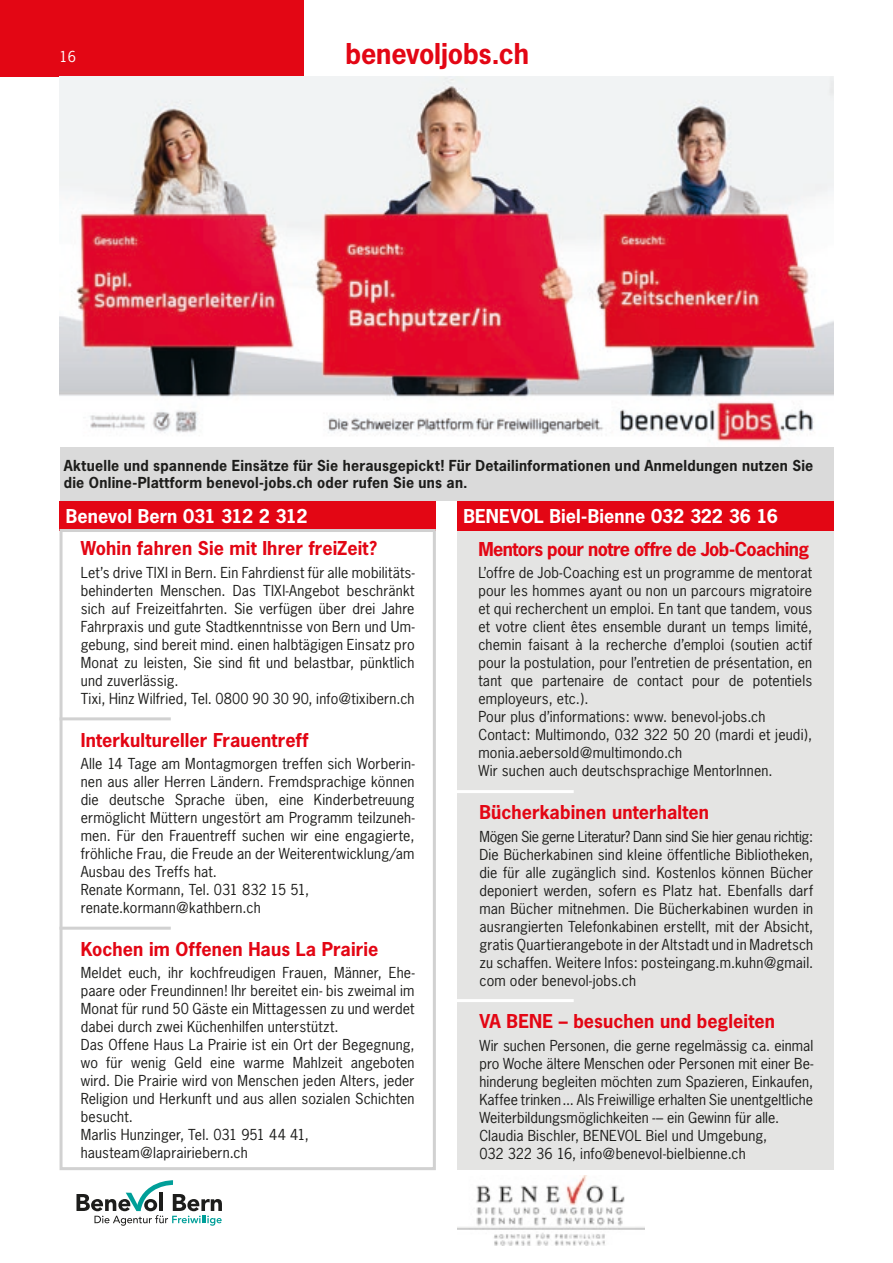
<style>
.page{position:relative;width:893px;height:1263px;background:#fff}
.page>*{position:absolute;margin:0;border:0;box-sizing:border-box;transform-origin:0 0}
.t1{font:700 27px "News Gothic";letter-spacing:-.005em;color:#e30614}
.t2{font:700 18px "News Gothic";letter-spacing:.005em;color:#e30614}
.t3{font:700 18px "News Gothic";color:#fff}
.t4{font:700 18px "News Gothic";letter-spacing:-.035em;color:#e30614}
.t5{font:14.25px/18px "News Gothic";letter-spacing:.01em;color:#1d1d1b}
.t6{font:700 14.25px/17.1px "News Gothic";letter-spacing:.015em;color:#1d1d1b}
.t7{font:14.25px "News Gothic";color:#fff}
</style>
<div class="page">
<div style="left:457px;top:530px;width:376px;height:640px;background:#e4e4e3"></div>
<div style="left:60px;top:446px;width:773px;height:55px;background:#dadada"></div>
<div style="left:60px;top:501px;width:376px;height:29px;background:#e30614"></div>
<div style="left:457px;top:501px;width:376px;height:29px;background:#e30614"></div>
<hr style="left:452px;top:790px;width:122px;height:3px;background:#fff">
<hr style="left:452px;top:999px;width:122px;height:3px;background:#fff">
<div style="left:0;top:0;width:303px;height:77px;background:#e30614"></div>
<img style="left:457px;top:1175px;width:188px;height:71px">
<svg style="left:76px;top:1180px;width:146px;height:46px"></svg>
<img style="left:60px;top:77px;width:773px;height:364px">
<div style="left:60px;top:529px;width:376px;height:641px;border:3px solid #d1d1d1"></div>
<hr style="left:60px;top:717px;width:111px;height:3px;background:#d1d1d1">
<hr style="left:60px;top:927px;width:111px;height:3px;background:#d1d1d1">
<p class="t7" style="left:60px;top:48px;width:18px">16</p>
<h1 class="t1" style="left:345px;top:36px;width:185px">benevoljobs.ch</h1>
<p class="t6" style="left:64px;top:457px;width:751px">Aktuelle und spannende Einsätze für Sie herausgepickt! Für Detailinformationen und Anmeldungen nutzen Sie die Online-Plattform benevol-jobs.ch oder rufen Sie uns an.</p>
<p class="t3" style="left:66px;top:504px;width:243px">Benevol Bern 031 312 2 312</p>
<p class="t3" style="left:463px;top:504px;width:316px">BENEVOL Biel-Bienne 032 322 36 16</p>
<p class="t2" style="left:81px;top:537px;width:298px">Wohin fahren Sie mit Ihrer freiZeit?</p>
<p class="t5" style="left:81px;top:563px;width:335px">Let’s drive TIXI in Bern. Ein Fahrdienst für alle mobilitäts&shy;behinderten Menschen. Das TIXI-Angebot beschränkt sich auf Freizeitfahrten. Sie verfügen über drei Jahre Fahrpraxis und gute Stadtkenntnisse von Bern und Um&shy;gebung, sind bereit mind. einen halbtägigen Einsatz pro Monat zu leisten, Sie sind fit und belastbar, pünktlich und zuverlässig.<br>Tixi, Hinz Wilfried, Tel. 0800 90 30 90, info@tixibern.ch</p>
<p class="t2" style="left:81px;top:728px;width:229px">Interkultureller Frauentreff</p>
<p class="t5" style="left:81px;top:755px;width:335px">Alle 14 Tage am Montagmorgen treffen sich Worberin&shy;nen aus aller Herren Ländern. Fremdsprachige können die deutsche Sprache üben, eine Kinderbetreuung ermöglicht Müttern ungestört am Programm teilzuneh&shy;men. Für den Frauentreff suchen wir eine engagierte, fröhliche Frau, die Freude an der Weiterentwicklung/am Ausbau des Treffs hat.<br>Renate Kormann, Tel. 031 832 15 51, renate.kormann@kathbern.ch</p>
<p class="t2" style="left:81px;top:937px;width:299px">Kochen im Offenen Haus La Prairie</p>
<p class="t5" style="left:81px;top:964px;width:335px">Meldet euch, ihr kochfreudigen Frauen, Männer, Ehe&shy;paare oder Freundinnen! Ihr bereitet ein- bis zweimal im Monat für rund 50 Gäste ein Mittagessen zu und werdet dabei durch zwei Küchenhilfen unterstützt.<br>Das Offene Haus La Prairie ist ein Ort der Begegnung, wo für wenig Geld eine warme Mahlzeit angeboten wird. Die Prairie wird von Menschen jeden Alters, jeder Religion und Herkunft und aus allen sozialen Schichten besucht.<br>Marlis Hunzinger, Tel. 031 951 44 41, hausteam@laprairiebern.ch</p>
<p class="t4" style="left:478px;top:537px;width:332px">Mentors pour notre offre de Job-Coaching</p>
<p class="t5" style="left:478px;top:563px;width:335px">L’offre de Job-Coaching est un programme de mentorat pour les hommes ayant ou non un parcours migratoire et qui recherchent un emploi. En tant que tandem, vous et votre client êtes ensemble durant un temps limité, chemin faisant à la recherche d’emploi (soutien actif pour la postulation, pour l’entretien de présentation, en tant que partenaire de contact pour de potentiels employeurs, etc.).<br>Pour plus d’informations: www. benevol-jobs.ch Contact: Multimondo, 032 322 50 20 (mardi et jeudi), monia.aebersold@multimondo.ch<br>Wir suchen auch deutschsprachige MentorInnen.</p>
<p class="t2" style="left:479px;top:800px;width:231px">Bücherkabinen unterhalten</p>
<p class="t5" style="left:479px;top:827px;width:335px;text-align:justify">Mögen Sie gerne Literatur? Dann sind Sie hier genau richtig:<br>Die Bücherkabinen sind kleine öffentliche Bibliotheken, die für alle zugänglich sind. Kostenlos können Bücher deponiert werden, sofern es Platz hat. Ebenfalls darf man Bücher mitnehmen. Die Bücherkabinen wurden in ausrangierten Telefonkabinen erstellt, mit der Absicht, gratis Quartierangebote in der Altstadt und in Madretsch zu schaffen. Weitere Infos: posteingang.m.kuhn@gmail. com oder benevol-jobs.ch</p>
<p class="t2" style="left:479px;top:1009px;width:297px">VA BENE – besuchen und begleiten</p>
<p class="t5" style="left:479px;top:1036px;width:335px">Wir suchen Personen, die gerne regelmässig ca. einmal pro Woche ältere Menschen oder Personen mit einer Be&shy;hinderung begleiten möchten zum Spazieren, Einkaufen, Kaffee trinken... Als Freiwillige erhalten Sie unentgeltliche Weiterbildungsmöglichkeiten -– ein Gewinn für alle.<br>Claudia Bischler, BENEVOL Biel und Umgebung,<br>032 322 36 16, info@benevol-bielbienne.ch</p>
</div>
